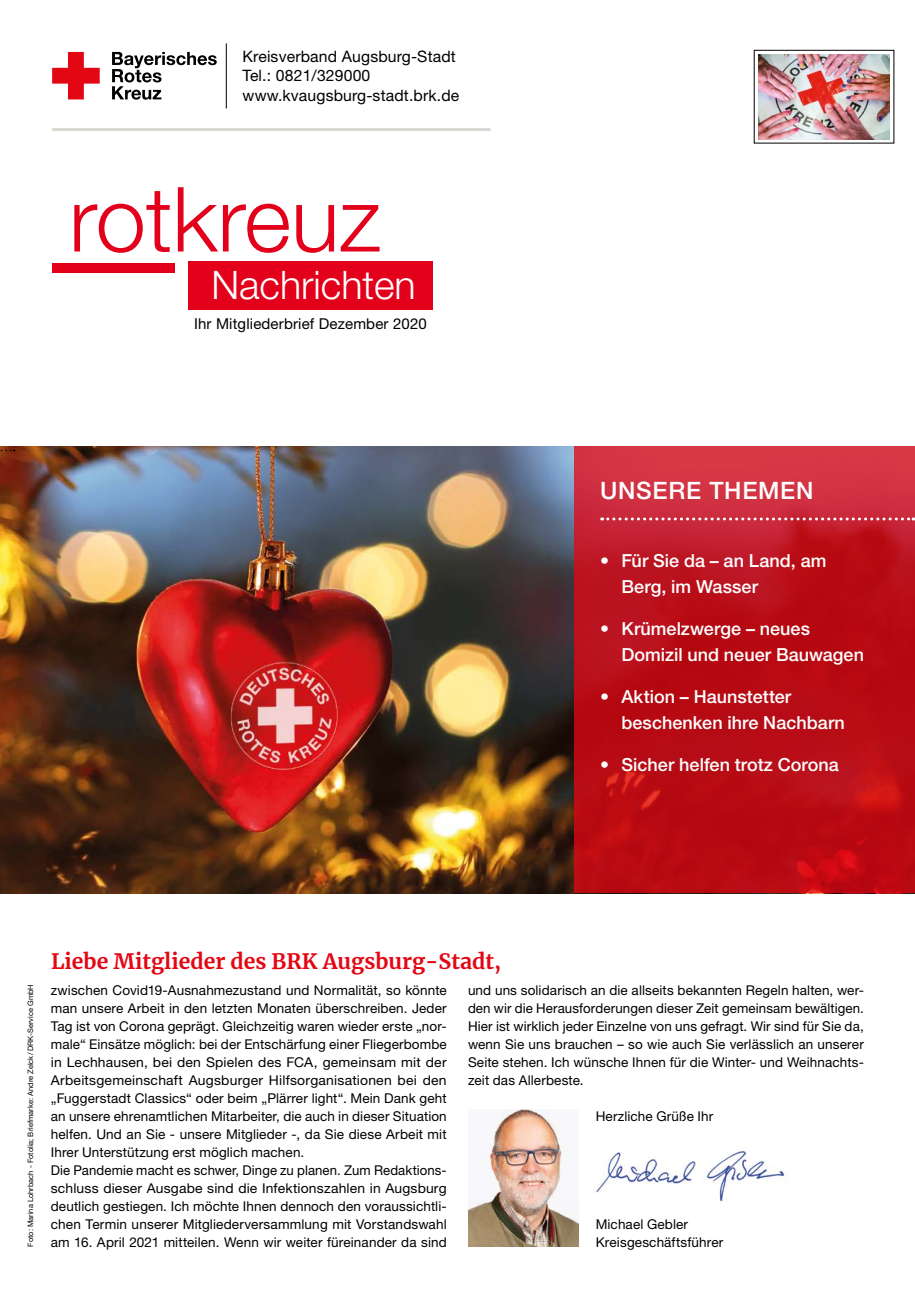
<style>
.page{position:relative;width:915px;height:1297px;background:#fff}
.page>*{position:absolute;margin:0;border:0;box-sizing:border-box;transform-origin:0 0}
.t1{font:300 90px "Helvetica Neue LT Std";color:#e2001a}
.t2{font:300 39.3px "Helvetica Neue LT Pro";color:#fff}
.t3{font:500 24px "Helvetica Neue LT Pro";letter-spacing:.03em;color:#fff}
.t4{font:700 21px "Merriweather";color:#e30613}
.t5{font:500 18px/25.5px "Helvetica Neue LT Pro";color:#fff}
.t6{font:15.75px "Helvetica Neue LT Pro";letter-spacing:.01em;color:#000}
.t7{font:15px "Helvetica Neue LT Pro";letter-spacing:.01em;color:#000}
.MGB_Copy{font:13.5px/18px "Helvetica Neue LT Pro";letter-spacing:.01em;color:#000;text-align:justify}
.MGB_Fotocredits{font:7.5px "Helvetica Neue LT Pro";color:#000}
</style>
<div class="page">
<img style="left:0;top:446px;width:574px;height:447px">
<svg style="left:574px;top:446px;width:340px;height:447px;background:#bd131d"></svg>
<svg style="left:601px;top:517px;width:312px;height:3px"></svg>
<hr style="left:52px;top:128px;width:438px;height:3px;background:#dad9d3">
<hr style="left:226px;top:43px;width:1px;height:65px;background:#000">
<div style="left:188px;top:261px;width:244px;height:49px;background:#e2001a"></div>
<div style="left:52px;top:263px;width:122px;height:9px;background:#e2001a"></div>
<div style="left:753px;top:50px;width:140px;height:93px;border:1px solid #000"></div>
<img style="left:758px;top:54px;width:131px;height:85px">
<img style="left:594px;top:1148px;width:195px;height:54px">
<img style="left:468px;top:1109px;width:110px;height:138px">
<svg style="left:0;top:450px;width:15px;height:1px"></svg>
<svg style="left:52px;top:52px;width:48px;height:47px"></svg>
<svg style="left:112px;top:52px;width:105px;height:48px"></svg>
<p class="t6" style="left:242px;top:47px;width:215px">Kreisverband Augsburg-Stadt</p>
<p class="t6" style="left:242px;top:66px;width:129px">Tel.: 0821/329000</p>
<p class="t6" style="left:242px;top:85px;width:218px">www.kvaugsburg-stadt.brk.de</p>
<p class="t1" style="left:69px;top:164px;width:313px">rotkreuz</p>
<p class="t2" style="left:211px;top:261px;width:206px">Nachrichten</p>
<p class="t7" style="left:194px;top:314px;width:234px">Ihr Mitgliederbrief Dezember 2020</p>
<p class="t3" style="left:600px;top:476px;width:215px">UNSERE THEMEN</p>
<p class="t5" style="left:621px;top:548px;width:206px;text-indent:-21px">• Für Sie da – an Land, am<br>Berg, im Wasser</p>
<p class="t5" style="left:621px;top:616px;width:244px;text-indent:-21px">• Krümelzwerge – neues<br>Domizil und neuer Bauwagen</p>
<p class="t5" style="left:621px;top:684px;width:225px;text-indent:-21px">• Aktion – Haunstetter beschenken ihre Nachbarn</p>
<p class="t5" style="left:600px;top:752px;width:240px">• Sicher helfen trotz Corona</p>
<p class="MGB_Fotocredits" style="left:26px;top:1247px;width:264px;rotate:-90deg">Foto: Marina Lohrbach - Fotolia; Briefmarke: Andre Zelck/DRK-Service GmbH</p>
<p class="t4" style="left:51px;top:947px;width:451px">Liebe Mitglieder des BRK Augsburg-Stadt,</p>
<p class="MGB_Copy" style="left:51px;top:980px;width:397px">zwischen Covid19-Ausnahmezustand und Normalität, so könnte man unsere Arbeit in den letzten Monaten überschreiben. Jeder Tag ist von Corona geprägt. Gleichzeitig waren wieder erste „nor&shy;male“ Einsätze möglich: bei der Entschärfung einer Fliegerbombe in Lechhausen, bei den Spielen des FCA, gemeinsam mit der Arbeitsgemeinschaft Augsburger Hilfsorganisationen bei den „Fuggerstadt Classics“ oder beim „Plärrer light“. Mein Dank geht an unsere ehrenamtlichen Mitarbeiter, die auch in dieser Situation helfen. Und an Sie - unsere Mitglieder -, da Sie diese Arbeit mit Ihrer Unterstützung erst möglich machen.</p>
<p class="MGB_Copy" style="left:51px;top:1160px;width:397px">Die Pandemie macht es schwer, Dinge zu planen. Zum Redaktions&shy;schluss dieser Ausgabe sind die Infektionszahlen in Augsburg deutlich gestiegen. Ich möchte Ihnen dennoch den voraussichtli&shy;chen Termin unserer Mitgliederversammlung mit Vorstandswahl am 16. April 2021 mitteilen. Wenn wir weiter füreinander da sind</p>
<p class="MGB_Copy" style="left:468px;top:980px;width:397px">und uns solidarisch an die allseits bekannten Regeln halten, wer&shy;den wir die Herausforderungen dieser Zeit gemeinsam bewältigen.<br>Hier ist wirklich jeder Einzelne von uns gefragt. Wir sind für Sie da, wenn Sie uns brauchen – so wie auch Sie verlässlich an unserer Seite stehen. Ich wünsche Ihnen für die Winter- und Weihnachts&shy;zeit das Allerbeste.</p>
<p class="MGB_Copy" style="left:595px;top:1106px;width:119px">Herzliche Grüße Ihr</p>
<p class="MGB_Copy" style="left:595px;top:1214px;width:94px">Michael Gebler</p>
<p class="MGB_Copy" style="left:595px;top:1232px;width:129px">Kreisgeschäftsführer</p>
</div>
